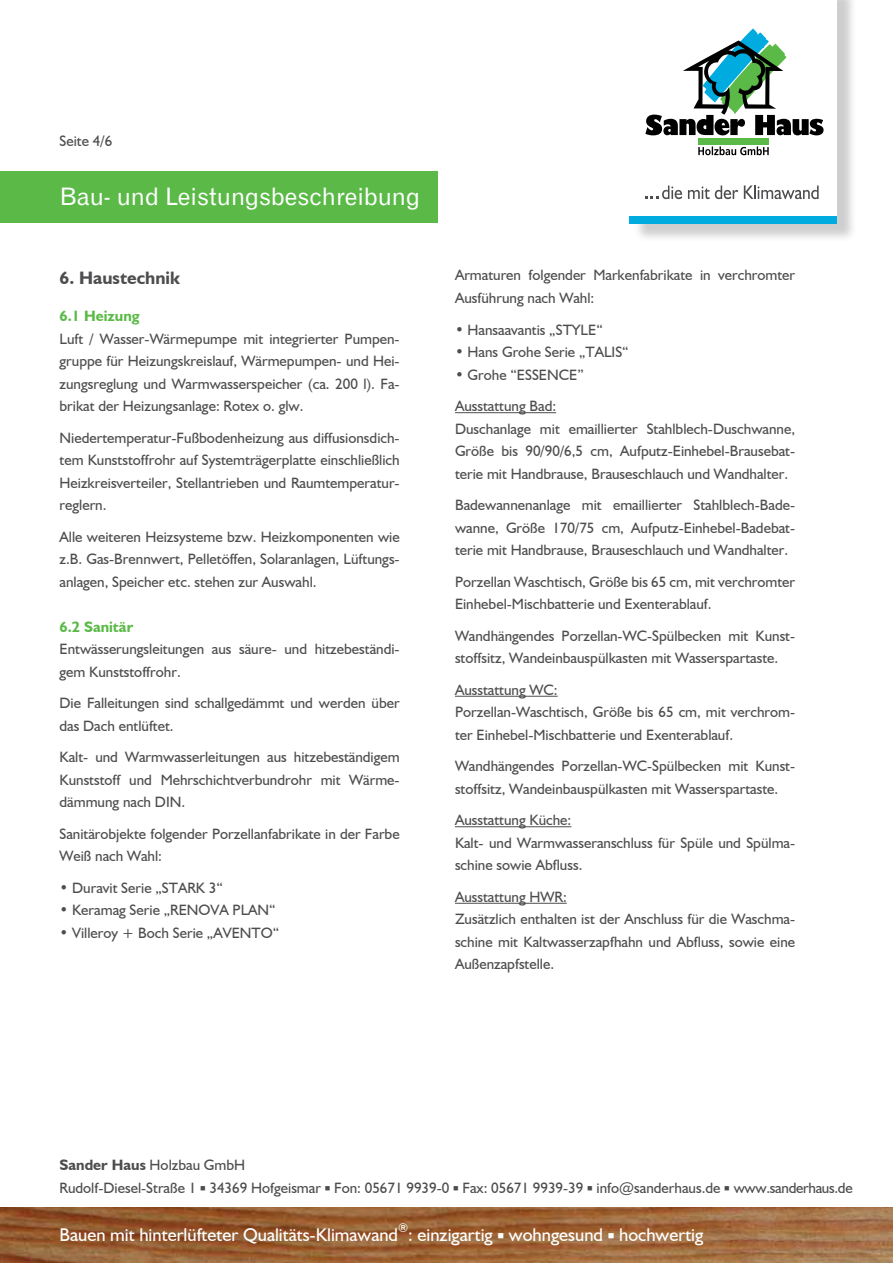
<style>
.page{position:relative;width:893px;height:1263px;background:#fff}
.page>*{position:absolute;margin:0;border:0;box-sizing:border-box;transform-origin:0 0}
.t1{font:24px "Gothic 720 BT Roman B";color:#fff}
.t2{font:18.45px "Humanist 521 BT";color:#fff}
.t3{font:700 18px "Humanist 521 BT";color:#4d4d4f}
.t4{font:15px/22.5px "Humanist 521 BT";color:#4d4d4f}
.t5{font:700 15px "Humanist 521 BT";color:#5bba47}
.t6{font:12.15px "Humanist 521 BT";color:#fff}
.s1{font-weight:700}
</style>
<div class="page">
<div style="left:633px;top:0;width:225px;height:242px;background:#000;opacity:.2"></div>
<div style="left:629px;top:215px;width:208px;height:9px;background:#00abdf"></div>
<div style="left:629px;top:0;width:208px;height:215px;background:#fff"></div>
<svg style="left:698px;top:146px;width:71px;height:9px"></svg>
<div style="left:698px;top:139px;width:71px;height:6px;background:#5bba47"></div>
<svg style="left:645px;top:28px;width:178px;height:107px"></svg>
<svg style="left:646px;top:185px;width:36px;height:14px"></svg>
<svg style="left:688px;top:185px;width:50px;height:14px"></svg>
<svg style="left:744px;top:185px;width:75px;height:14px"></svg>
<img style="left:0;top:1207px;width:893px;height:56px">
<hr style="left:455px;top:412px;width:101px;height:1px;background:#4d4d4f">
<hr style="left:455px;top:696px;width:103px;height:1px;background:#4d4d4f">
<hr style="left:455px;top:826px;width:116px;height:1px;background:#4d4d4f">
<hr style="left:455px;top:903px;width:112px;height:1px;background:#4d4d4f">
<div style="left:0;top:171px;width:438px;height:52px;background:#5bba47"></div>
<p class="t4" style="left:60px;top:130px;width:54px">Seite 4/6</p>
<h1 class="t1" style="left:60px;top:182px;width:362px">Bau- und Leistungsbeschreibung</h1>
<p class="t3" style="left:60px;top:266px;width:122px">6. Haustechnik</p>
<p class="t5" style="left:60px;top:307px;width:82px">6.1 Heizung</p>
<p class="t4" style="left:60px;top:327px;width:342px;text-align:justify">Luft / Wasser-Wärmepumpe mit integrierter Pumpen&shy;gruppe für Heizungskreislauf, Wärmepumpen- und Hei&shy;zungsreglung und Warmwasserspeicher (ca. 200 l). Fa&shy;brikat der Heizungsanlage: Rotex o. glw.</p>
<p class="t4" style="left:60px;top:426px;width:342px;text-align:justify">Niedertemperatur-Fußbodenheizung aus diffusionsdich&shy;tem Kunststoffrohr auf Systemträgerplatte einschließlich Heizkreisverteiler, Stellantrieben und Raumtemperatur&shy;reglern.</p>
<p class="t4" style="left:60px;top:525px;width:342px;text-align:justify">Alle weiteren Heizsysteme bzw. Heizkomponenten wie z.B. Gas-Brennwert, Pelletöffen, Solaranlagen, Lüftungs&shy;anlagen, Speicher etc. stehen zur Auswahl.</p>
<p class="t5" style="left:60px;top:617px;width:75px">6.2 Sanitär</p>
<p class="t4" style="left:60px;top:637px;width:342px">Entwässerungsleitungen aus säure- und hitzebeständi&shy;gem Kunststoffrohr.</p>
<p class="t4" style="left:60px;top:691px;width:342px">Die Falleitungen sind schallgedämmt und werden über das Dach entlüftet.</p>
<p class="t4" style="left:60px;top:745px;width:342px;text-align:justify">Kalt- und Warmwasserleitungen aus hitzebeständigem Kunststoff und Mehrschichtverbundrohr mit Wärme&shy;dämmung nach DIN.</p>
<p class="t4" style="left:60px;top:822px;width:342px">Sanitärobjekte folgender Porzellanfabrikate in der Farbe<br>Weiß nach Wahl:</p>
<p class="t4" style="left:60px;top:876px;width:165px">• Duravit Serie „STARK 3“</p>
<p class="t4" style="left:60px;top:898px;width:218px">• Keramag Serie „RENOVA PLAN“</p>
<p class="t4" style="left:60px;top:921px;width:221px">• Villeroy + Boch Serie „AVENTO“</p>
<p class="t4" style="left:455px;top:264px;width:342px">Armaturen folgender Markenfabrikate in verchromter<br>Ausführung nach Wahl:</p>
<p class="t4" style="left:455px;top:318px;width:149px">• Hansaavantis „STYLE“</p>
<p class="t4" style="left:455px;top:340px;width:175px">• Hans Grohe Serie „TALIS“</p>
<p class="t4" style="left:455px;top:358px;width:130px;line-height:31.5px">• Grohe “ESSENCE”<br>Ausstattung Bad:</p>
<p class="t4" style="left:455px;top:417px;width:342px;text-align:justify">Duschanlage mit emaillierter Stahlblech-Duschwanne, Größe bis 90/90/6,5 cm, Aufputz-Einhebel-Brausebat&shy;terie mit Handbrause, Brauseschlauch und Wandhalter.</p>
<p class="t4" style="left:455px;top:493px;width:342px;text-align:justify">Badewannenanlage mit emaillierter Stahlblech-Bade&shy;wanne, Größe 170/75 cm, Aufputz-Einhebel-Badebat&shy;terie mit Handbrause, Brauseschlauch und Wandhalter.</p>
<p class="t4" style="left:455px;top:570px;width:342px">Porzellan Waschtisch, Größe bis 65 cm, mit verchromter<br>Einhebel-Mischbatterie und Exenterablauf.</p>
<p class="t4" style="left:455px;top:624px;width:342px">Wandhängendes Porzellan-WC-Spülbecken mit Kunst&shy;stoffsitz, Wandeinbauspülkasten mit Wasserspartaste.</p>
<p class="t4" style="left:455px;top:678px;width:342px">Ausstattung WC:<br>Porzellan-Waschtisch, Größe bis 65 cm, mit verchrom&shy;ter Einhebel-Mischbatterie und Exenterablauf.</p>
<p class="t4" style="left:455px;top:754px;width:342px">Wandhängendes Porzellan-WC-Spülbecken mit Kunst&shy;stoffsitz, Wandeinbauspülkasten mit Wasserspartaste.</p>
<p class="t4" style="left:455px;top:808px;width:342px">Ausstattung Küche:<br>Kalt- und Warmwasseranschluss für Spüle und Spülma&shy;schine sowie Abfluss.</p>
<p class="t4" style="left:455px;top:885px;width:342px">Ausstattung HWR:<br>Zusätzlich enthalten ist der Anschluss für die Waschma&shy;schine mit Kaltwasserzapfhahn und Abfluss, sowie eine Außenzapfstelle.</p>
<p class="t4" style="left:60px;top:1154px;width:795px"><span class="s1">Sander Haus</span> Holzbau GmbH<br>Rudolf-Diesel-Straße 1 ■ 34369 Hofgeismar ■ Fon: 05671 9939-0 ■ Fax: 05671 9939-39 ■ info@sanderhaus.de ■ www.sanderhaus.de</p>
<p class="t2" style="left:60px;top:1223px;width:340px">Bauen mit hinterlüfteter Qualitäts-Klimawand</p>
<p class="t6" style="left:398px;top:1220px;width:12px">®</p>
<p class="t2" style="left:408px;top:1223px;width:297px">: einzigartig ■ wohngesund ■ hochwertig</p>
</div>
